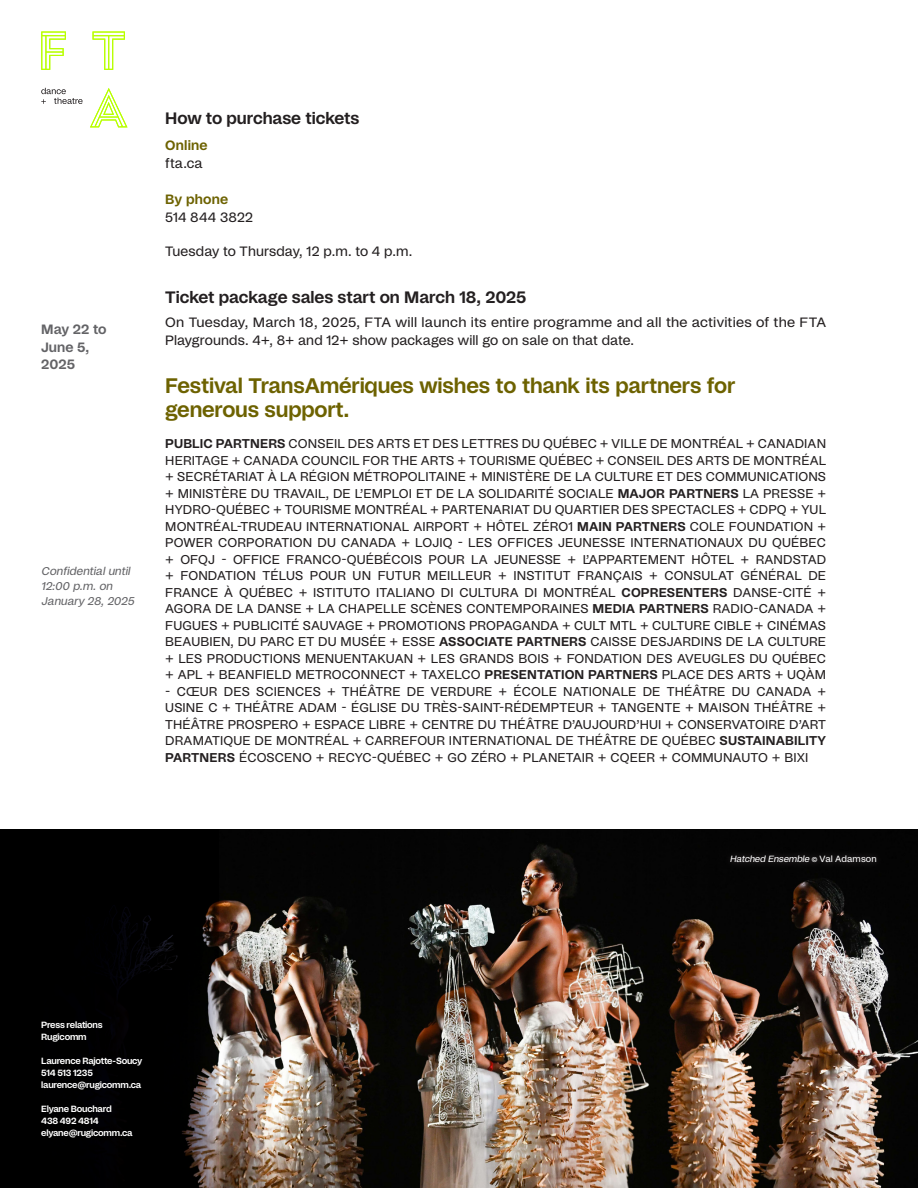
<style>
.page{position:relative;width:918px;height:1188px;background:#fff}
.page>*{position:absolute;margin:0;border:0;box-sizing:border-box;transform-origin:0 0}
.Texte_courant{font:600 21px/24px "Studio 6";letter-spacing:-.01em;color:#6d6200}
.Petit_titre{font:600 16.5px "Studio 6";letter-spacing:-.01em;color:#231f20}
.TXT_courant{font:13.5px/17.2px "Studio 6";letter-spacing:.01em;color:#231f20}
.t1{font:600 13.5px "Studio 6";color:#636366}
.TXT_courant-2{font:600 13.5px "Studio 6";letter-spacing:.015em;color:#6d6200}
.t2{font:12.75px/16.5px "Studio 6";letter-spacing:.01em;color:#231f20;text-align:justify}
.t3{font:italic 11.25px "Studio 6";color:#636366}
.t4{font:600 9px "Studio 6";letter-spacing:-.025em;color:#fff}
.t5{font:italic 9px "Studio 6";color:#fff}
.s1{font-weight:600}
.s2{font-style:normal}
</style>
<div class="page">
<svg style="left:41px;top:88px;width:42px;height:16px"></svg>
<svg style="left:41px;top:31px;width:25px;height:39px"></svg>
<svg style="left:93px;top:32px;width:32px;height:38px"></svg>
<svg style="left:90px;top:88px;width:38px;height:39px"></svg>
<img style="left:219px;top:829px;width:699px;height:359px">
<div style="left:724px;top:849px;width:159px;height:20px;background:#0b0a0a"></div>
<svg style="left:0;top:829px;width:219px;height:359px;background:#070606"></svg>
<p class="t1" style="left:41px;top:321px;width:67px">May 22 to</p>
<p class="t1" style="left:41px;top:338px;width:50px">June 5,</p>
<p class="t1" style="left:41px;top:356px;width:35px">2025</p>
<p class="t3" style="left:41px;top:564px;width:93px">Confidential until</p>
<p class="t3" style="left:41px;top:579px;width:75px">12:00 p.m. on</p>
<p class="t3" style="left:41px;top:594px;width:97px">January 28, 2025</p>
<p class="Petit_titre" style="left:165px;top:108px;width:196px">How to purchase tickets</p>
<p class="TXT_courant-2" style="left:165px;top:137px;width:44px">Online</p>
<p class="TXT_courant" style="left:165px;top:154px;width:39px">fta.ca</p>
<p class="TXT_courant-2" style="left:165px;top:191px;width:64px">By phone</p>
<p class="TXT_courant" style="left:165px;top:208px;width:89px">514 844 3822</p>
<p class="TXT_courant" style="left:165px;top:243px;width:249px">Tuesday to Thursday, 12 p.m. to 4 p.m.</p>
<p class="Petit_titre" style="left:165px;top:287px;width:363px">Ticket package sales start on March 18, 2025</p>
<p class="TXT_courant" style="left:165px;top:314px;width:662px">On Tuesday, March 18, 2025, FTA will launch its entire programme and all the activities of the FTA<br>Playgrounds. 4+, 8+ and 12+ show packages will go on sale on that date.</p>
<p class="Texte_courant" style="left:165px;top:373px;width:572px">Festival TransAmériques wishes to thank its partners for generous support.</p>
<p class="t2" style="left:165px;top:435px;width:662px"><span class="s1">PUBLIC PARTNERS</span> CONSEIL DES ARTS ET DES LETTRES DU QUÉBEC + VILLE DE MONTRÉAL + CANADIAN HERITAGE + CANADA COUNCIL FOR THE ARTS + TOURISME QUÉBEC + CONSEIL DES ARTS DE MONTRÉAL + SECRÉTARIAT À LA RÉGION MÉTROPOLITAINE + MINISTÈRE DE LA CULTURE ET DES COMMUNICATIONS + MINISTÈRE DU TRAVAIL, DE L’EMPLOI ET DE LA SOLIDARITÉ SOCIALE <span class="s1">MAJOR PARTNERS</span> LA PRESSE + HYDRO-QUÉBEC + TOURISME MONTRÉAL + PARTENARIAT DU QUARTIER DES SPECTACLES + CDPQ + YUL MONTRÉAL-TRUDEAU INTERNATIONAL AIRPORT + HÔTEL ZÉRO1 <span class="s1">MAIN PARTNERS</span> COLE FOUNDATION + POWER CORPORATION DU CANADA + LOJIQ - LES OFFICES JEUNESSE INTERNATIONAUX DU QUÉBEC + OFQJ - OFFICE FRANCO-QUÉBÉCOIS POUR LA JEUNESSE + L’APPARTEMENT HÔTEL + RANDSTAD + FONDATION TÉLUS POUR UN FUTUR MEILLEUR + INSTITUT FRANÇAIS + CONSULAT GÉNÉRAL DE FRANCE À QUÉBEC + ISTITUTO ITALIANO DI CULTURA DI MONTRÉAL <span class="s1">COPRESENTERS</span> DANSE-CITÉ + AGORA DE LA DANSE + LA CHAPELLE SCÈNES CONTEMPORAINES <span class="s1">MEDIA PARTNERS</span> RADIO-CANADA + FUGUES + PUBLICITÉ SAUVAGE + PROMOTIONS PROPAGANDA + CULT MTL + CULTURE CIBLE + CINÉMAS BEAUBIEN, DU PARC ET DU MUSÉE + ESSE <span class="s1">ASSOCIATE PARTNERS</span> CAISSE DESJARDINS DE LA CULTURE + LES PRODUCTIONS MENUENTAKUAN + LES GRANDS BOIS + FONDATION DES AVEUGLES DU QUÉBEC + APL + BEANFIELD METROCONNECT + TAXELCO <span class="s1">PRESENTATION PARTNERS</span> PLACE DES ARTS + UQÀM</p>
<p class="t2" style="left:165px;top:683px;width:662px">- CŒUR DES SCIENCES + THÉÂTRE DE VERDURE + ÉCOLE NATIONALE DE THÉÂTRE DU CANADA + USINE C + THÉÂTRE ADAM - ÉGLISE DU TRÈS-SAINT-RÉDEMPTEUR + TANGENTE + MAISON THÉÂTRE + THÉÂTRE PROSPERO + ESPACE LIBRE + CENTRE DU THÉÂTRE D’AUJOURD’HUI + CONSERVATOIRE D’ART DRAMATIQUE DE MONTRÉAL + CARREFOUR INTERNATIONAL DE THÉÂTRE DE QUÉBEC <span class="s1">SUSTAINABILITY PARTNERS</span> ÉCOSCENO + RECYC-QUÉBEC + GO ZÉRO + PLANETAIR + CQEER + COMMUNAUTO + BIXI</p>
<p class="t5" style="left:730px;top:854px;width:148px">Hatched Ensemble <span class="s2">© V a l A d a m s o n</span></p>
<p class="t4" style="left:41px;top:1019px;width:63px">Press relations</p>
<p class="t4" style="left:41px;top:1031px;width:47px">Rugicomm</p>
<p class="t4" style="left:41px;top:1055px;width:103px">Laurence Rajotte-Soucy</p>
<p class="t4" style="left:41px;top:1067px;width:53px">514 513 1235</p>
<p class="t4" style="left:41px;top:1079px;width:102px">laurence@rugicomm.ca</p>
<p class="t4" style="left:41px;top:1103px;width:72px">Elyane Bouchard</p>
<p class="t4" style="left:41px;top:1115px;width:59px">438 492 4814</p>
<p class="t4" style="left:41px;top:1127px;width:93px">elyane@rugicomm.ca</p>
</div>
